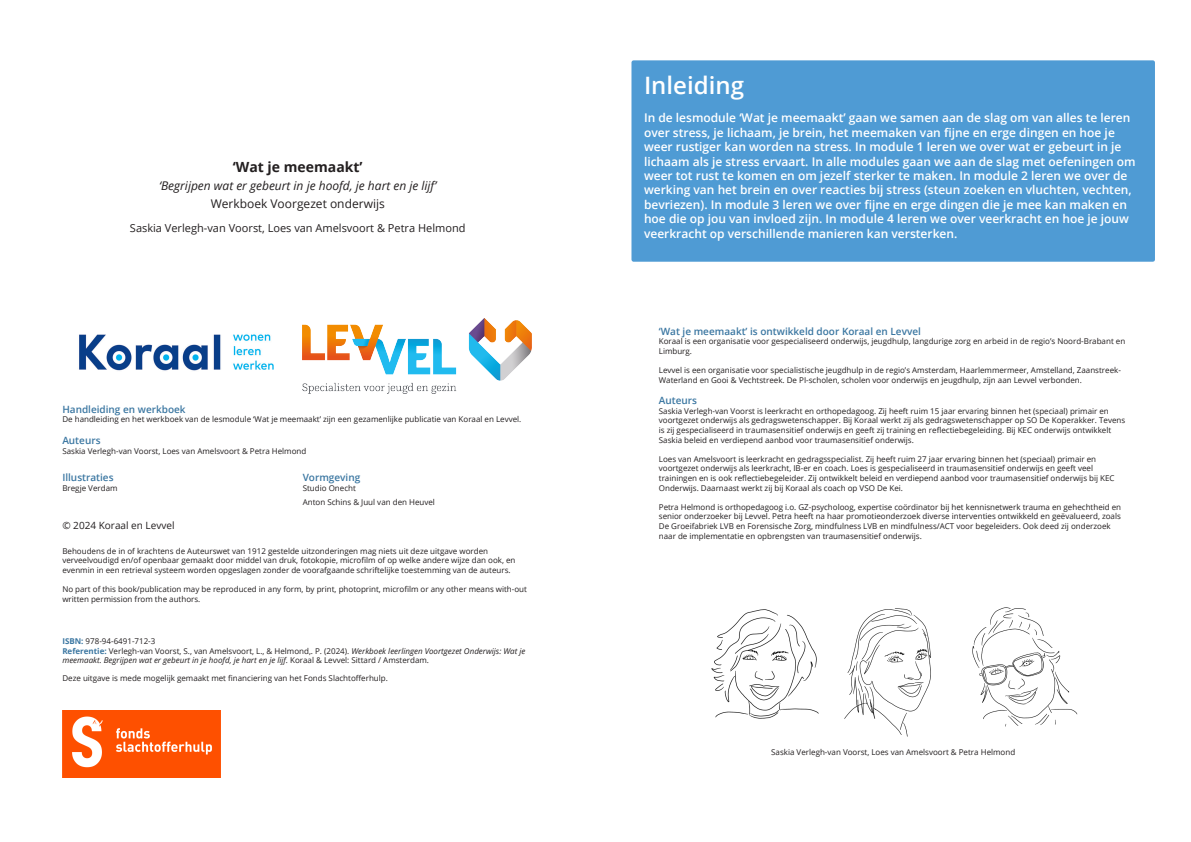
<style>
.page{position:relative;width:1191px;height:842px;background:#fff}
.page>*{position:absolute;margin:0;border:0;box-sizing:border-box;transform-origin:0 0}
.Kopjes{font:600 24px "Open Sans";color:#fff}
.brood_opsomming{font:700 14px "Open Sans";color:#231f20}
.Broodtekst{font:600 12px/14.4px "Open Sans";color:#fff}
.brood_opsomming-2{font:italic 12px "Open Sans";color:#231f20}
.brood_opsomming-3{font:12px "Open Sans";color:#231f20}
.Broodtekst-2{font:11px "Open Sans";color:#231f20}
.Subkopje{font:600 10px "Open Sans";color:#3a76a1}
.Broodtekst-3{font:10px "Open Sans";color:#231f20}
.Broodtekst-4{font:600 10px "Open Sans";color:#3a76a1}
.Broodtekst-5{font:8px/9.6px "Open Sans";color:#231f20}
.Broodtekst-6{font:italic 8px/9.6px "Open Sans";color:#231f20}
.s1{font-weight:700;color:#3a76a1}
.s2{font-weight:700;font-style:normal;color:#3a76a1}
.s3{font-style:normal}
</style>
<div class="page">
<img style="left:79px;top:334px;width:195px;height:37px">
<img style="left:303px;top:318px;width:228px;height:76px">
<div style="left:633px;top:62px;width:520px;height:198px;background:#4f9bd4"></div>
<div style="left:631px;top:60px;width:524px;height:202px;border:4px solid #4f9bd4"></div>
<img style="left:711px;top:609px;width:108px;height:110px">
<img style="left:844px;top:608px;width:87px;height:129px">
<img style="left:972px;top:607px;width:106px;height:120px">
<img style="left:62px;top:711px;width:158px;height:66px">
<p class="brood_opsomming" style="left:233px;top:157px;width:131px">‘Wat je meemaakt’</p>
<p class="brood_opsomming-2" style="left:159px;top:177px;width:279px">‘Begrijpen wat er gebeurt in je hoofd, je hart en je lijf’</p>
<p class="brood_opsomming-3" style="left:211px;top:195px;width:176px">Werkboek Voorgezet onderwijs</p>
<p class="Broodtekst-2" style="left:130px;top:220px;width:337px">Saskia Verlegh-van Voorst, Loes van Amelsvoort &amp; Petra Helmond</p>
<p class="Subkopje" style="left:62px;top:402px;width:125px">Handleiding en werkboek</p>
<p class="Broodtekst-5" style="left:62px;top:414px;width:460px">De handleiding en het werkboek van de lesmodule ‘Wat je meemaakt’ zijn een gezamenlijke publicatie van Koraal en Levvel.</p>
<p class="Broodtekst-4" style="left:62px;top:433px;width:40px">Auteurs</p>
<p class="Broodtekst-5" style="left:62px;top:446px;width:245px">Saskia Verlegh-van Voorst, Loes van Amelsvoort &amp; Petra Helmond</p>
<p class="Subkopje" style="left:62px;top:471px;width:53px">Illustraties</p>
<p class="Broodtekst-5" style="left:62px;top:483px;width:57px">Bregje Verdam</p>
<p class="Broodtekst-3" style="left:62px;top:518px;width:114px">© 2024 Koraal en Levvel</p>
<p class="Subkopje" style="left:303px;top:471px;width:59px">Vormgeving</p>
<p class="Broodtekst-5" style="left:303px;top:481px;width:134px;line-height:14.4px">Studio Onecht<br>Anton Schins &amp; Juul van den Heuvel</p>
<p class="Broodtekst-5" style="left:62px;top:546px;width:455px">Behoudens de in of krachtens de Auteurswet van 1912 gestelde uitzonderingen mag niets uit deze uitgave worden verveelvoudigd en/of openbaar gemaakt door middel van druk, fotokopie, microfilm of op welke andere wijze dan ook, en evenmin in een retrieval systeem worden opgeslagen zonder de voorafgaande schriftelijke toestemming van de auteurs.</p>
<p class="Broodtekst-5" style="left:62px;top:584px;width:466px">No part of this book/publication may be reproduced in any form, by print, photoprint, microfilm or any other means with-out written permission from the authors.</p>
<p class="Broodtekst-5" style="left:62px;top:636px;width:95px"><span class="s1">ISBN:</span> 978-94-6491-712-3</p>
<p class="Broodtekst-6" style="left:62px;top:646px;width:464px"><span class="s2">Referentie:</span> <span class="s3">Verlegh-van Voorst, S., van Amelsvoort, L., &amp; Helmond,. P. (2024).</span> Werkboek leerlingen Voortgezet Onderwijs: Wat je meemaakt. Begrijpen wat er gebeurt in je hoofd, je hart en je lijf. <span class="s3">Koraal &amp; Levvel: Sittard / Amsterdam.</span></p>
<p class="Broodtekst-5" style="left:62px;top:673px;width:327px">Deze uitgave is mede mogelijk gemaakt met financiering van het Fonds Slachtofferhulp.</p>
<p class="Kopjes" style="left:644px;top:69px;width:102px">Inleiding</p>
<p class="Broodtekst" style="left:644px;top:111px;width:493px">In de lesmodule ‘Wat je meemaakt’ gaan we samen aan de slag om van alles te leren over stress, je lichaam, je brein, het meemaken van fijne en erge dingen en hoe je weer rustiger kan worden na stress. In module 1 leren we over wat er gebeurt in je lichaam als je stress ervaart. In alle modules gaan we aan de slag met oefeningen om weer tot rust te komen en om jezelf sterker te maken. In module 2 leren we over de werking van het brein en over reacties bij stress (steun zoeken en vluchten, vechten, bevriezen). In module 3 leren we over fijne en erge dingen die je mee kan maken en hoe die op jou van invloed zijn. In module 4 leren we over veerkracht en hoe je jouw veerkracht op verschillende manieren kan versterken.</p>
<p class="Subkopje" style="left:659px;top:324px;width:264px">‘Wat je meemaakt’ is ontwikkeld door Koraal en Levvel</p>
<p class="Broodtekst-5" style="left:659px;top:336px;width:468px">Koraal is een organisatie voor gespecialiseerd onderwijs, jeugdhulp, langdurige zorg en arbeid in de regio’s Noord-Brabant en<br>Limburg.</p>
<p class="Broodtekst-5" style="left:659px;top:365px;width:463px">Levvel is een organisatie voor specialistische jeugdhulp in de regio’s Amsterdam, Haarlemmermeer, Amstelland, Zaanstreek-<br>Waterland en Gooi &amp; Vechtstreek. De PI-scholen, scholen voor onderwijs en jeugdhulp, zijn aan Levvel verbonden.</p>
<p class="Broodtekst-4" style="left:659px;top:394px;width:40px">Auteurs</p>
<p class="Broodtekst-5" style="left:659px;top:406px;width:468px">Saskia Verlegh-van Voorst is leerkracht en orthopedagoog. Zij heeft ruim 15 jaar ervaring binnen het (speciaal) primair en voortgezet onderwijs als gedragswetenschapper. Bij Koraal werkt zij als gedragswetenschapper op SO De Koperakker. Tevens is zij gespecialiseerd in traumasensitief onderwijs en geeft zij training en reflectiebegeleiding. Bij KEC onderwijs ontwikkelt Saskia beleid en verdiepend aanbod voor traumasensitief onderwijs.</p>
<p class="Broodtekst-5" style="left:659px;top:454px;width:457px">Loes van Amelsvoort is leerkracht en gedragsspecialist. Zij heeft ruim 27 jaar ervaring binnen het (speciaal) primair en voortgezet onderwijs als leerkracht, IB-er en coach. Loes is gespecialiseerd in traumasensitief onderwijs en geeft veel trainingen en is ook reflectiebegeleider. Zij ontwikkelt beleid en verdiepend aanbod voor traumasensitief onderwijs bij KEC Onderwijs. Daarnaast werkt zij bij Koraal als coach op VSO De Kei.</p>
<p class="Broodtekst-5" style="left:659px;top:502px;width:464px">Petra Helmond is orthopedagoog i.o. GZ-psycholoog, expertise coördinator bij het kennisnetwerk trauma en gehechtheid en senior onderzoeker bij Levvel. Petra heeft na haar promotieonderzoek diverse interventies ontwikkeld en geëvalueerd, zoals De Groeifabriek LVB en Forensische Zorg, mindfulness LVB en mindfulness/ACT voor begeleiders. Ook deed zij onderzoek naar de implementatie en opbrengsten van traumasensitief onderwijs.</p>
<p class="Broodtekst-5" style="left:771px;top:747px;width:245px">Saskia Verlegh-van Voorst, Loes van Amelsvoort &amp; Petra Helmond</p>
</div>
